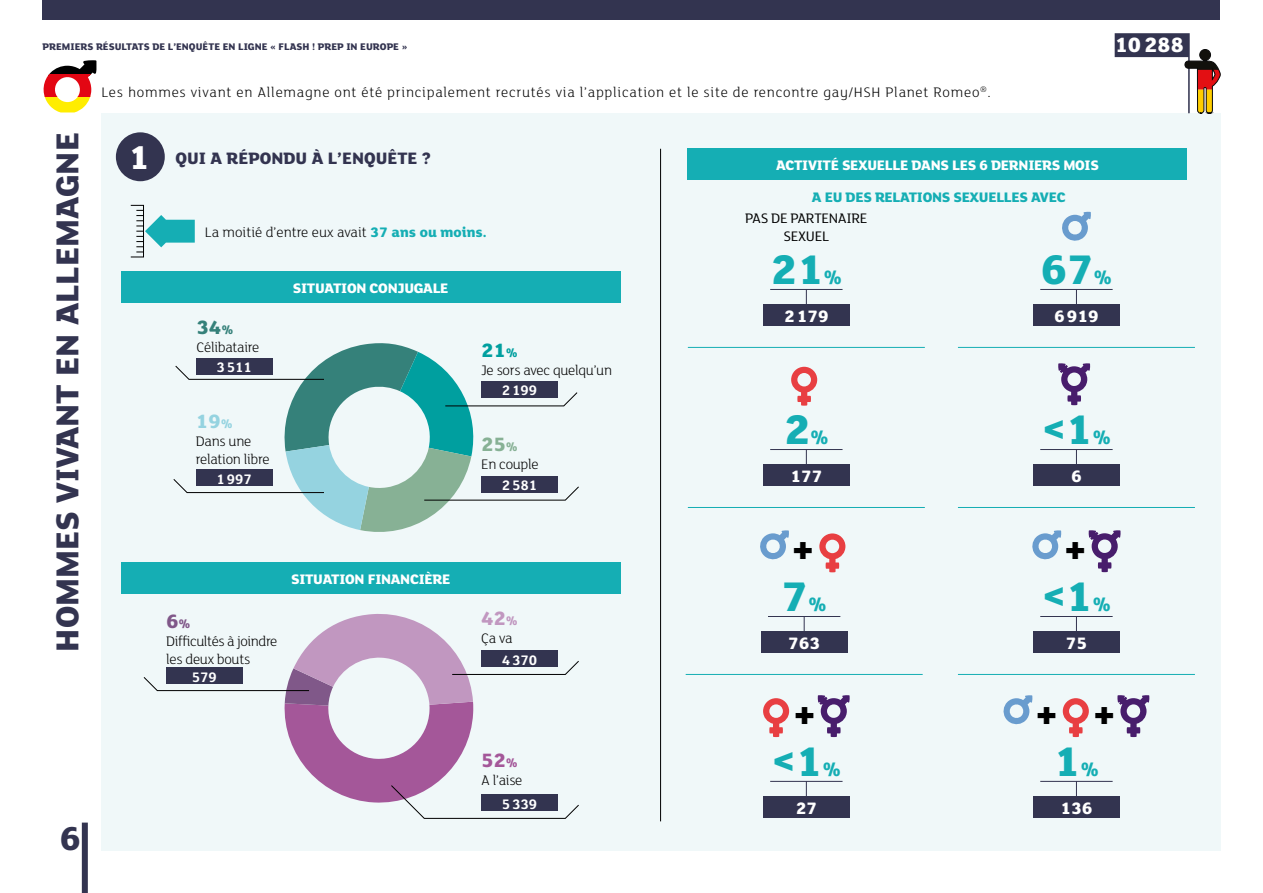
<style>
.page{position:relative;width:1263px;height:893px;background:#fff}
.page>*{position:absolute;margin:0;border:0;box-sizing:border-box;transform-origin:0 0}
.t1{font:800 45px "FS Lola";color:#15aeb4}
.t2{font:800 45px "FS Lola";color:#000}
.t3{font:800 36px "FS Lola";color:#333450}
.t4{font:800 34.5px "FS Lola";color:#333450}
.t5{font:800 22.5px "FS Lola";color:#fff}
.t6{font:800 21px "FS Lola";color:#35817a}
.t7{font:800 21px "FS Lola";color:#87b195}
.t8{font:800 21px "FS Lola";color:#a45799}
.t9{font:800 21px "FS Lola";color:#c197c0}
.t10{font:800 21px "FS Lola";color:#95d3e0}
.t11{font:800 21px "FS Lola";color:#009f9f}
.t12{font:800 21px "FS Lola";color:#805889}
.t13{font:800 18px "FS Lola";color:#333450}
.t14{font:800 18px "FS Lola";color:#fff}
.t15{font:300 15px "FS Lola";letter-spacing:.05em;color:#000}
.t16{font:800 15px "FS Lola";letter-spacing:-.02em;color:#fff}
.t17{font:300 15px/18px "FS Lola";letter-spacing:-.02em;color:#000}
.t18{font:300 15px "FS Lola";color:#000}
.t19{font:300 15px/18px "FS Lola";letter-spacing:-.03em;color:#000}
.t20{font:800 15px "FS Lola";letter-spacing:-.02em;color:#15aeb4}
.t21{font:700 15px "FS Lola";color:#fff}
.t22{font:15px/18px "FS Lola";letter-spacing:-.02em;color:#000;text-align:center}
.t23{font:800 10.5px "FS Lola";color:#333450}
.s1{font-size:36px;color:#fff}
.s2{font-weight:800;color:#15aeb4}
.s3{font-size:13.5px}
.s4{font-size:21px}
</style>
<div class="page">
<div style="left:82px;top:823px;width:6px;height:70px;background:#333450"></div>
<div style="left:43px;top:0;width:1177px;height:20px;background:#333450"></div>
<div style="left:101px;top:113px;width:1119px;height:738px;background:#f0f8f9"></div>
<div style="left:116px;top:132px;width:49px;height:49px;background:#333450;border-radius:50%"></div>
<svg style="left:136px;top:210px;width:59px;height:43px"></svg>
<svg style="left:48px;top:60px;width:48px;height:15px"></svg>
<svg style="left:44px;top:97px;width:46px;height:15px"></svg>
<svg style="left:43px;top:75px;width:49px;height:22px"></svg>
<svg style="left:791px;top:367px;width:26px;height:39px"></svg>
<svg style="left:819px;top:533px;width:26px;height:39px"></svg>
<div style="left:688px;top:149px;width:499px;height:31px;background:#15aeb4"></div>
<div style="left:121px;top:272px;width:499px;height:31px;background:#15aeb4"></div>
<div style="left:121px;top:562px;width:499px;height:32px;background:#15aeb4"></div>
<hr style="left:660px;top:149px;width:1px;height:672px;background:#000">
<hr style="left:958px;top:347px;width:237px;height:1px;background:#15aeb4">
<hr style="left:688px;top:347px;width:237px;height:1px;background:#15aeb4">
<svg style="left:1062px;top:212px;width:29px;height:29px"></svg>
<div style="left:1033px;top:304px;width:87px;height:21px;background:#333450"></div>
<svg style="left:1076px;top:290px;width:1px;height:14px"></svg>
<hr style="left:1040px;top:289px;width:72px;height:1px;background:#333450">
<hr style="left:958px;top:507px;width:237px;height:1px;background:#15aeb4">
<svg style="left:1058px;top:363px;width:32px;height:42px"></svg>
<div style="left:1033px;top:464px;width:87px;height:21px;background:#333450"></div>
<svg style="left:1076px;top:450px;width:1px;height:14px"></svg>
<hr style="left:1040px;top:449px;width:72px;height:1px;background:#333450">
<hr style="left:958px;top:674px;width:237px;height:1px;background:#15aeb4">
<hr style="left:686px;top:674px;width:237px;height:1px;background:#15aeb4">
<div style="left:1033px;top:631px;width:87px;height:21px;background:#333450"></div>
<svg style="left:1076px;top:617px;width:1px;height:14px"></svg>
<hr style="left:1040px;top:616px;width:72px;height:1px;background:#333450">
<div style="left:1033px;top:796px;width:87px;height:21px;background:#333450"></div>
<svg style="left:1076px;top:782px;width:1px;height:14px"></svg>
<hr style="left:1040px;top:781px;width:72px;height:1px;background:#333450">
<div style="left:763px;top:796px;width:86px;height:21px;background:#333450"></div>
<svg style="left:806px;top:782px;width:1px;height:14px"></svg>
<hr style="left:770px;top:781px;width:72px;height:1px;background:#333450">
<div style="left:761px;top:631px;width:86px;height:21px;background:#333450"></div>
<svg style="left:804px;top:617px;width:1px;height:14px"></svg>
<hr style="left:768px;top:616px;width:72px;height:1px;background:#333450">
<hr style="left:688px;top:507px;width:237px;height:1px;background:#15aeb4">
<div style="left:763px;top:464px;width:86px;height:21px;background:#333450"></div>
<svg style="left:806px;top:450px;width:1px;height:14px"></svg>
<hr style="left:770px;top:449px;width:72px;height:1px;background:#333450">
<div style="left:763px;top:304px;width:86px;height:21px;background:#333450"></div>
<svg style="left:806px;top:290px;width:1px;height:14px"></svg>
<hr style="left:770px;top:289px;width:72px;height:1px;background:#333450">
<svg style="left:1032px;top:530px;width:29px;height:30px"></svg>
<svg style="left:1088px;top:530px;width:32px;height:42px"></svg>
<svg style="left:1063px;top:698px;width:26px;height:39px"></svg>
<svg style="left:1003px;top:695px;width:29px;height:30px"></svg>
<svg style="left:1117px;top:695px;width:32px;height:42px"></svg>
<svg style="left:763px;top:698px;width:26px;height:39px"></svg>
<svg style="left:818px;top:695px;width:32px;height:42px"></svg>
<svg style="left:760px;top:530px;width:29px;height:30px"></svg>
<svg style="left:1115px;top:33px;width:106px;height:81px"></svg>
<svg style="left:143px;top:614px;width:436px;height:205px"></svg>
<svg style="left:173px;top:343px;width:406px;height:189px"></svg>
<div style="left:481px;top:381px;width:77px;height:17px;background:#333450"></div>
<div style="left:196px;top:358px;width:76px;height:16px;background:#333450"></div>
<div style="left:196px;top:470px;width:76px;height:16px;background:#333450"></div>
<div style="left:166px;top:668px;width:77px;height:16px;background:#333450"></div>
<div style="left:481px;top:476px;width:77px;height:17px;background:#333450"></div>
<div style="left:481px;top:794px;width:77px;height:17px;background:#333450"></div>
<div style="left:481px;top:651px;width:77px;height:16px;background:#333450"></div>
<p class="t23" style="left:43px;top:40px;width:366px">PREMIERS RÉSULTATS DE L’ENQUÊTE EN LIGNE « FLASH ! PREP IN EUROPE »</p>
<p class="t15" style="left:101px;top:82px;width:891px">Les hommes vivant en Allemagne ont été principalement recrutés via l’application et le site de rencontre gay/HSH Planet Romeo<sup>®</sup>.</p>
<h3 class="t5" style="left:1115px;top:29px;width:71px">10288</h3>
<h3 class="t4" style="left:43px;top:652px;width:521px;rotate:-90deg">HOMMES VIVANT EN ALLEMAGNE</h3>
<h2 class="t3" style="left:60px;top:814px;width:23px">6</h2>
<p class="t13" style="left:129px;top:146px;width:304px"><span class="s1">1</span> QUI A RÉPONDU À L’ENQUÊTE ?</p>
<p class="t18" style="left:205px;top:222px;width:283px">La moitié d’entre eux avait <span class="s2">37 ans ou moins.</span></p>
<h3 class="t6" style="left:197px;top:312px;width:38px">34<span class="s3">%</span></h3>
<p class="t17" style="left:197px;top:337px;width:64px">Célibataire</p>
<p class="t21" style="left:217px;top:357px;width:37px">3511</p>
<h3 class="t10" style="left:196px;top:407px;width:38px">19<span class="s3">%</span></h3>
<p class="t17" style="left:196px;top:432px;width:75px">Dans une relation libre</p>
<p class="t21" style="left:217px;top:468px;width:37px">1997</p>
<p class="t16" style="left:293px;top:278px;width:157px">SITUATION CONJUGALE</p>
<h3 class="t11" style="left:481px;top:336px;width:38px">21<span class="s3">%</span></h3>
<p class="t17" style="left:481px;top:361px;width:132px">Je sors avec quelqu’un</p>
<p class="t21" style="left:502px;top:380px;width:37px">2199</p>
<h3 class="t7" style="left:481px;top:429px;width:38px">25<span class="s3">%</span></h3>
<p class="t17" style="left:481px;top:454px;width:59px">En couple</p>
<p class="t21" style="left:502px;top:475px;width:37px">2581</p>
<h3 class="t12" style="left:166px;top:606px;width:26px">6<span class="s3">%</span></h3>
<p class="t19" style="left:166px;top:631px;width:113px">Difficultés à joindre les deux bouts</p>
<p class="t21" style="left:192px;top:666px;width:27px">579</p>
<p class="t16" style="left:291px;top:568px;width:161px">SITUATION FINANCIÈRE</p>
<h3 class="t9" style="left:481px;top:603px;width:38px">42<span class="s3">%</span></h3>
<p class="t18" style="left:481px;top:628px;width:33px">Ça va</p>
<p class="t21" style="left:502px;top:649px;width:37px">4370</p>
<h3 class="t8" style="left:481px;top:746px;width:38px">52<span class="s3">%</span></h3>
<p class="t18" style="left:481px;top:770px;width:43px">A l’aise</p>
<p class="t21" style="left:502px;top:793px;width:37px">5339</p>
<p class="t16" style="left:776px;top:155px;width:324px">ACTIVITÉ SEXUELLE DANS LES 6 DERNIERS MOIS</p>
<p class="t20" style="left:812px;top:186px;width:255px">A EU DES RELATIONS SEXUELLES AVEC</p>
<p class="t22" style="left:745px;top:209px;width:124px">PAS DE PARTENAIRE<br>SEXUEL</p>
<h1 class="t1" style="left:770px;top:238px;width:73px">21<span class="s4">%</span></h1>
<p class="t14" style="left:784px;top:303px;width:46px">2179</p>
<h1 class="t1" style="left:784px;top:398px;width:47px">2<span class="s4">%</span></h1>
<p class="t14" style="left:790px;top:463px;width:33px">177</p>
<h1 class="t2" style="left:791px;top:519px;width:26px">+</h1>
<h1 class="t1" style="left:781px;top:565px;width:47px">7<span class="s4">%</span></h1>
<p class="t14" style="left:788px;top:630px;width:33px">763</p>
<h1 class="t1" style="left:1040px;top:238px;width:73px">67<span class="s4">%</span></h1>
<p class="t14" style="left:1054px;top:303px;width:46px">6919</p>
<h1 class="t1" style="left:1042px;top:398px;width:71px">&lt;1<span class="s4">%</span></h1>
<p class="t14" style="left:1071px;top:463px;width:12px">6</p>
<h1 class="t2" style="left:1063px;top:519px;width:26px">+</h1>
<h1 class="t1" style="left:1042px;top:565px;width:71px">&lt;1<span class="s4">%</span></h1>
<p class="t14" style="left:1066px;top:630px;width:23px">75</p>
<h1 class="t2" style="left:792px;top:684px;width:26px">+</h1>
<h1 class="t2" style="left:1034px;top:684px;width:83px">+ +</h1>
<h1 class="t1" style="left:771px;top:730px;width:71px">&lt;1<span class="s4">%</span></h1>
<p class="t14" style="left:796px;top:795px;width:23px">27</p>
<h1 class="t1" style="left:1054px;top:730px;width:47px">1<span class="s4">%</span></h1>
<p class="t14" style="left:1060px;top:795px;width:33px">136</p>
</div>
